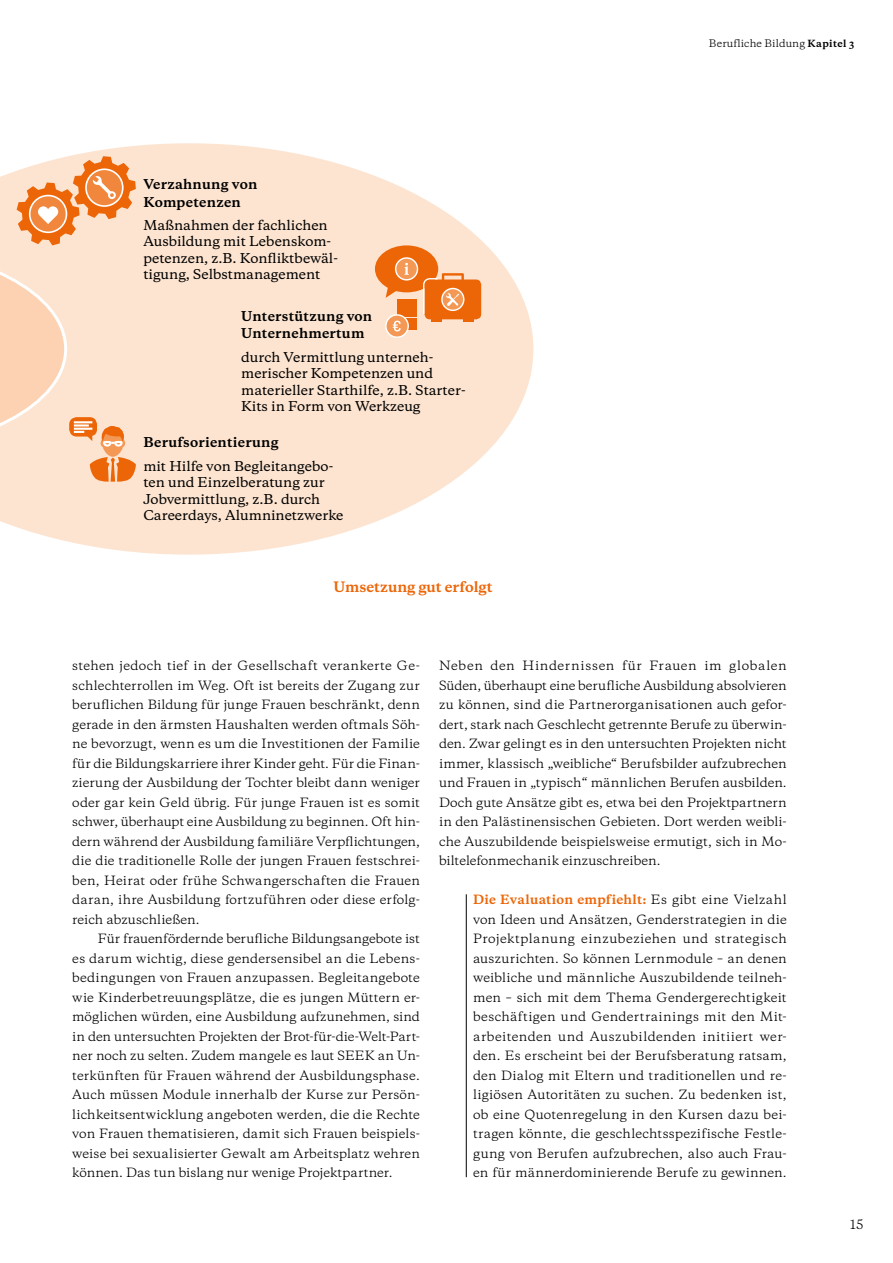
<style>
.page{position:relative;width:893px;height:1263px;background:#fff}
.page>*{position:absolute;margin:0;border:0;box-sizing:border-box;transform-origin:0 0}
.t1{font:700 13.5px "Galaxie Copernicus";color:#ec6608}
.t2{font:500 12.75px/16.4px "Galaxie Copernicus";color:#000}
.t3{font:700 12.75px/17.2px "Galaxie Copernicus";letter-spacing:.02em;color:#000}
.t4{font:12px/19.5px "Galaxie Copernicus";letter-spacing:.005em;color:#000;text-align:justify}
.t5{font:9.75px "Galaxie Copernicus";letter-spacing:.01em;color:#000}
.s1{font-weight:700;font-size:9.3px}
.s2{font-weight:700;color:#ec6608}
</style>
<div class="page">
<hr style="left:466px;top:894px;width:1px;height:283px;background:#000">
<svg style="left:0;top:143px;width:534px;height:412px"></svg>
<svg style="left:0;top:156px;width:136px;height:326px"></svg>
<div style="left:375px;top:245px;width:63px;height:47px;background:#ec6608;border-radius:50%"></div>
<div style="left:396px;top:258px;width:21px;height:22px;background:#f49855;border-radius:50%"></div>
<div style="left:395px;top:257px;width:23px;height:24px;border:1px solid #fff;border-radius:50%"></div>
<svg style="left:404px;top:263px;width:5px;height:12px"></svg>
<div style="left:424px;top:279px;width:57px;height:40px;background:#ec6608;border-radius:5px"></div>
<svg style="left:422px;top:273px;width:52px;height:49px"></svg>
<svg style="left:386px;top:315px;width:22px;height:22px"></svg>
<div style="left:385px;top:314px;width:24px;height:24px;border:1px solid #fff;border-radius:50%"></div>
<svg style="left:386px;top:287px;width:30px;height:44px"></svg>
<p class="t3" style="left:143px;top:176px;width:116px">Verzahnung von<br>Kompetenzen</p>
<p class="t2" style="left:143px;top:217px;width:196px">Maßnahmen der fachlichen<br>Ausbildung mit Lebenskom&shy;petenzen, z.B. Konfliktbewäl&shy;tigung, Selbstmanagement</p>
<p class="t3" style="left:241px;top:308px;width:133px">Unterstützung von<br>Unternehmertum</p>
<p class="t2" style="left:241px;top:349px;width:226px">durch Vermittlung unterneh&shy;merischer Kompetenzen und materieller Starthilfe, z.B. Starter-<br>Kits in Form von Werkzeug</p>
<p class="t3" style="left:143px;top:434px;width:137px">Berufsorientierung</p>
<p class="t2" style="left:143px;top:458px;width:202px">mit Hilfe von Begleitangebo&shy;ten und Einzelberatung zur<br>Jobvermittlung, z.B. durch<br>Careerdays, Alumninetzwerke</p>
<p class="t1" style="left:334px;top:578px;width:161px">Umsetzung gut erfolgt</p>
<p class="t5" style="left:709px;top:37px;width:147px">Berufliche Bildung <span class="s1">Kapitel 3</span></p>
<p class="t4" style="left:72px;top:656px;width:349px">stehen jedoch tief in der Gesellschaft verankerte Ge&shy;schlechterrollen im Weg. Oft ist bereits der Zugang zur beruflichen Bildung für junge Frauen beschränkt, denn gerade in den ärmsten Haushalten werden oftmals Söh&shy;ne bevorzugt, wenn es um die Investitionen der Familie für die Bildungskarriere ihrer Kinder geht. Für die Finan&shy;zierung der Ausbildung der Tochter bleibt dann weniger oder gar kein Geld übrig. Für junge Frauen ist es somit schwer, überhaupt eine Ausbildung zu beginnen. Oft hin&shy;dern während der Ausbildung familiäre Verpflichtungen, die die traditionelle Rolle der jungen Frauen festschrei&shy;ben, Heirat oder frühe Schwangerschaften die Frauen daran, ihre Ausbildung fortzuführen oder diese erfolg&shy;reich abzuschließen.</p>
<p class="t4" style="left:72px;top:929px;width:349px;text-indent:26px">Für frauenfördernde berufliche Bildungsangebote ist es darum wichtig, diese gendersensibel an die Lebens&shy;bedingungen von Frauen anzupassen. Begleitangebote wie Kinderbetreuungsplätze, die es jungen Müttern er&shy;möglichen würden, eine Ausbildung aufzunehmen, sind in den untersuchten Projekten der Brot-für-die-Welt-Part&shy;ner noch zu selten. Zudem mangele es laut SEEK an Un&shy;terkünften für Frauen während der Ausbildungsphase.<br>Auch müssen Module innerhalb der Kurse zur Persön&shy;lichkeitsentwicklung angeboten werden, die die Rechte von Frauen thematisieren, damit sich Frauen beispiels&shy;weise bei sexualisierter Gewalt am Arbeitsplatz wehren können. Das tun bislang nur wenige Projektpartner.</p>
<p class="t4" style="left:439px;top:656px;width:349px">Neben den Hindernissen für Frauen im globalen Süden, überhaupt eine berufliche Ausbildung absolvieren zu können, sind die Partnerorganisationen auch gefor&shy;dert, stark nach Geschlecht getrennte Berufe zu überwin&shy;den. Zwar gelingt es in den untersuchten Projekten nicht immer, klassisch „weibliche“ Berufsbilder aufzubrechen und Frauen in „typisch“ männlichen Berufen ausbilden.<br>Doch gute Ansätze gibt es, etwa bei den Projektpartnern in den Palästinensischen Gebieten. Dort werden weibli&shy;che Auszubildende beispielsweise ermutigt, sich in Mo&shy;biltelefonmechanik einzuschreiben.</p>
<p class="t4" style="left:473px;top:890px;width:315px"><span class="s2">Die Evaluation empfiehlt:</span> Es gibt eine Vielzahl von Ideen und Ansätzen, Genderstrategien in die Projektplanung einzubeziehen und strategisch auszurichten. So können Lernmodule – an denen weibliche und männliche Auszubildende teilneh&shy;men – sich mit dem Thema Gendergerechtigkeit beschäftigen und Gendertrainings mit den Mit&shy;arbeitenden und Auszubildenden initiiert wer&shy;den. Es erscheint bei der Berufsberatung ratsam, den Dialog mit Eltern und traditionellen und re&shy;ligiösen Autoritäten zu suchen. Zu bedenken ist, ob eine Quotenregelung in den Kursen dazu bei&shy;tragen könnte, die geschlechtsspezifische Festle&shy;gung von Berufen aufzubrechen, also auch Frau&shy;en für männerdominierende Berufe zu gewinnen.</p>
<p class="t4" style="left:850px;top:1214px;width:14px">15</p>
</div>
